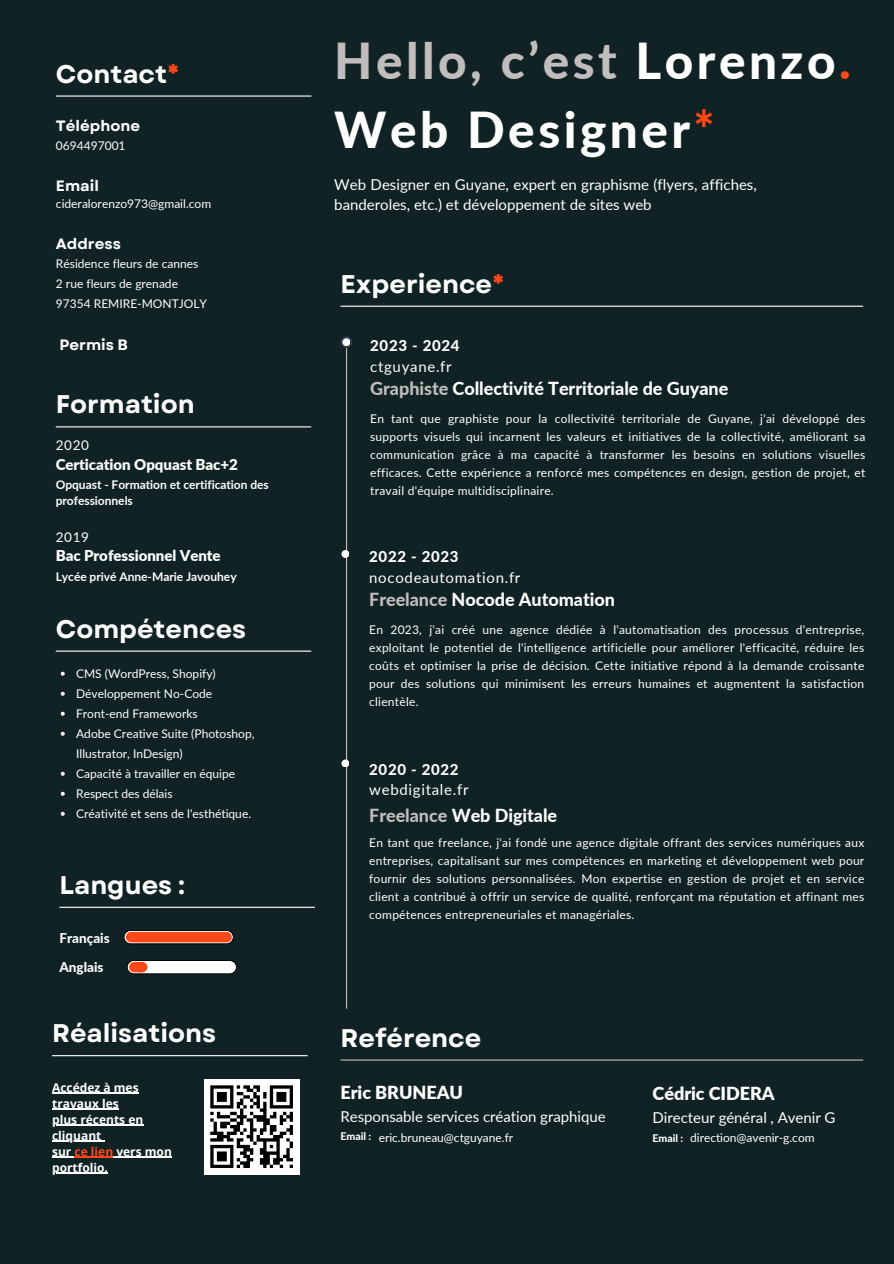
<style>
.page{position:relative;width:894px;height:1264px;background:#fff}
.page>*{position:absolute;margin:0;border:0;box-sizing:border-box;transform-origin:0 0}
.t1{font:800 49.5px/68.7px "Lato";letter-spacing:.07em;color:#fff}
.t2{font:700 25.5px "Garet";color:#fff}
.t3{font:800 18px "Lato";letter-spacing:-.005em;color:#fff}
.t4{font:900 18px "Lato";color:#fff}
.t5{font:15px/20.2px "Lato";color:#fff}
.t6{font:15px "Lato";letter-spacing:.045em;color:#fff}
.t7{font:900 15px "Lato";letter-spacing:-.005em;color:#fff}
.t8{font:700 15px "Garet";color:#fff}
.t9{font:800 15px "Lato";letter-spacing:.045em;color:#fff}
.t10{font:800 13.5px "Lato";color:#fff}
.t11{font:13.5px "Lato";letter-spacing:.045em;color:#fff}
.t12{font:12px/18px "Lato";color:#fff;text-align:justify}
.t13{font:700 12px/16px "Lato";letter-spacing:-.005em;color:#fff}
.t14{font:700 12px/16px "Open Sans";color:#fff}
.t15{font:800 10.5px "Lato";color:#fff}
.s1{color:#ff4819}
.s2{color:#c0bdbc}
</style>
<div class="page">
<div style="left:0;top:0;width:893px;height:1263px;background:#102223"></div>
<hr style="left:340px;top:305px;width:522px;height:2px;background:#fff">
<hr style="left:346px;top:342px;width:1px;height:666px;background:#c0bdbc">
<svg style="left:340px;top:336px;width:12px;height:12px"></svg>
<div style="left:342px;top:338px;width:8px;height:8px;background:#fff;border-radius:50%"></div>
<hr style="left:340px;top:1059px;width:522px;height:1px;background:#c0bdbc">
<div style="left:341px;top:759px;width:8px;height:8px;background:#fff;border-radius:50%"></div>
<hr style="left:56px;top:95px;width:255px;height:2px;background:#fff">
<div style="left:341px;top:550px;width:8px;height:8px;background:#fff;border-radius:50%"></div>
<hr style="left:56px;top:426px;width:255px;height:1px;background:#fff">
<hr style="left:56px;top:650px;width:255px;height:1px;background:#fff">
<hr style="left:59px;top:906px;width:256px;height:1px;background:#fff">
<svg style="left:124px;top:930px;width:110px;height:14px;background:#d75736"></svg>
<svg style="left:127px;top:960px;width:110px;height:14px;background:#d7c4bf"></svg>
<hr style="left:52px;top:1055px;width:255px;height:1px;background:#fff">
<svg style="left:61px;top:671px;width:4px;height:4px"></svg>
<svg style="left:61px;top:691px;width:4px;height:4px"></svg>
<svg style="left:61px;top:711px;width:4px;height:4px"></svg>
<svg style="left:61px;top:731px;width:4px;height:4px"></svg>
<svg style="left:61px;top:771px;width:4px;height:4px"></svg>
<svg style="left:61px;top:791px;width:4px;height:4px"></svg>
<svg style="left:61px;top:811px;width:4px;height:4px"></svg>
<hr style="left:52px;top:1092px;width:87px;height:1px;background:#fff">
<hr style="left:52px;top:1108px;width:67px;height:1px;background:#fff">
<hr style="left:52px;top:1124px;width:91px;height:1px;background:#fff">
<hr style="left:52px;top:1140px;width:49px;height:1px;background:#fff">
<svg style="left:52px;top:1156px;width:23px;height:1px"></svg>
<hr style="left:75px;top:1156px;width:38px;height:1px;background:#ff4819">
<hr style="left:113px;top:1156px;width:59px;height:1px;background:#fff">
<hr style="left:52px;top:1172px;width:56px;height:1px;background:#fff">
<div style="left:203px;top:1078px;width:96px;height:96px;background:#fff"></div>
<svg style="left:210px;top:1085px;width:83px;height:82px"></svg>
<p class="t2" style="left:56px;top:55px;width:125px">Contact<span class="s1">*</span></p>
<p class="t8" style="left:56px;top:115px;width:86px">Téléphone</p>
<p class="t12" style="left:56px;top:136px;width:71px">0694497001</p>
<p class="t8" style="left:56px;top:175px;width:44px">Email</p>
<p class="t12" style="left:56px;top:194px;width:157px">cideralorenzo973@gmail.com</p>
<p class="t8" style="left:56px;top:233px;width:67px">Address</p>
<h2 class="t12" style="left:56px;top:254px;width:144px">Résidence fleurs de cannes</h2>
<p class="t12" style="left:56px;top:274px;width:123px">2 rue fleurs de grenade</p>
<p class="t12" style="left:56px;top:294px;width:153px">97354 REMIRE-MONTJOLY</p>
<p class="t8" style="left:59px;top:333px;width:70px">Permis B</p>
<p class="t2" style="left:56px;top:386px;width:140px">Formation</p>
<h5 class="t11" style="left:56px;top:437px;width:35px">2020</h5>
<h2 class="t7" style="left:56px;top:455px;width:183px">Certication Opquast Bac+2</h2>
<h1 class="t13" style="left:56px;top:476px;width:214px">Opquast - Formation et certification des professionnels</h1>
<h3 class="t11" style="left:56px;top:528px;width:35px">2019</h3>
<h4 class="t7" style="left:56px;top:546px;width:166px">Bac Professionnel Vente</h4>
<h5 class="t13" style="left:56px;top:568px;width:182px">Lycée privé Anne-Marie Javouhey</h5>
<p class="t2" style="left:56px;top:610px;width:192px">Compétences</p>
<h4 class="t12" style="left:76px;top:664px;width:141px">CMS (WordPress, Shopify)</h4>
<h5 class="t12" style="left:76px;top:684px;width:137px">Développement No-Code</h5>
<h3 class="t12" style="left:76px;top:704px;width:123px">Front-end Frameworks</h3>
<p class="t12" style="left:76px;top:723px;width:180px;line-height:20px">Adobe Creative Suite (Photoshop,<br>Illustrator, InDesign)</p>
<h2 class="t12" style="left:76px;top:764px;width:160px">Capacité à travailler en équipe</h2>
<h3 class="t12" style="left:76px;top:784px;width:98px">Respect des délais</h3>
<h5 class="t12" style="left:76px;top:804px;width:176px">Créativité et sens de l'esthétique.</h5>
<h3 class="t2" style="left:59px;top:866px;width:127px">Langues :</h3>
<h4 class="t10" style="left:59px;top:929px;width:52px">Français</h4>
<h5 class="t10" style="left:59px;top:958px;width:46px">Anglais</h5>
<p class="t2" style="left:52px;top:1014px;width:165px">Réalisations</p>
<p class="t14" style="left:52px;top:1079px;width:88px">Accédez à mes travaux les</p>
<p class="t14" style="left:52px;top:1111px;width:93px">plus récents en</p>
<h3 class="t14" style="left:52px;top:1127px;width:121px">cliquant<br>sur <span class="s1">ce lien</span> vers mon</h3>
<p class="t14" style="left:52px;top:1159px;width:57px">portfolio.</p>
<p class="t1" style="left:334px;top:26px;width:518px"><span class="s2">Hello, c’est</span> Lorenzo<span class="s1">.<br></span>Web Designer<span class="s1">*</span></p>
<h4 class="t5" style="left:334px;top:174px;width:424px">Web Designer en Guyane, expert en graphisme (flyers, affiches, banderoles, etc.) et développement de sites web</h4>
<p class="t2" style="left:340px;top:265px;width:165px">Experience<span class="s1">*</span></p>
<h4 class="t9" style="left:370px;top:336px;width:91px">2023 - 2024</h4>
<p class="t6" style="left:370px;top:357px;width:83px">ctguyane.fr</p>
<h4 class="t3" style="left:370px;top:377px;width:359px"><span class="s2">Graphiste</span> Collectivité Territoriale de Guyane</h4>
<h2 class="t12" style="left:370px;top:410px;width:496px">En tant que graphiste pour la collectivité territoriale de Guyane, j'ai développé des supports visuels qui incarnent les valeurs et initiatives de la collectivité, améliorant sa communication grâce à ma capacité à transformer les besoins en solutions visuelles efficaces. Cette expérience a renforcé mes compétences en design, gestion de projet, et travail d'équipe multidisciplinaire.</h2>
<h6 class="t9" style="left:369px;top:547px;width:91px">2022 - 2023</h6>
<p class="t6" style="left:369px;top:567px;width:153px">nocodeautomation.fr</p>
<h6 class="t3" style="left:369px;top:588px;width:247px"><span class="s2">Freelance</span> Nocode Automation</h6>
<h2 class="t12" style="left:369px;top:620px;width:496px">En 2023, j'ai créé une agence dédiée à l'automatisation des processus d'entreprise, exploitant le potentiel de l'intelligence artificielle pour améliorer l'efficacité, réduire les coûts et optimiser la prise de décision. Cette initiative répond à la demande croissante pour des solutions qui minimisent les erreurs humaines et augmentent la satisfaction clientèle.</h2>
<h4 class="t9" style="left:369px;top:760px;width:91px">2020 - 2022</h4>
<h2 class="t6" style="left:369px;top:780px;width:101px">webdigitale.fr</h2>
<p class="t3" style="left:369px;top:804px;width:189px"><span class="s2">Freelance</span> Web Digitale</p>
<p class="t12" style="left:369px;top:833px;width:496px">En tant que freelance, j'ai fondé une agence digitale offrant des services numériques aux entreprises, capitalisant sur mes compétences en marketing et développement web pour fournir des solutions personnalisées. Mon expertise en gestion de projet et en service client a contribué à offrir un service de qualité, renforçant ma réputation et affinant mes compétences entrepreneuriales et managériales.</p>
<p class="t2" style="left:340px;top:1019px;width:142px">Reférence</p>
<p class="t4" style="left:340px;top:1081px;width:124px">Eric BRUNEAU</p>
<h2 class="t15" style="left:340px;top:1129px;width:32px">Email :</h2>
<p class="t5" style="left:340px;top:1106px;width:267px">Responsable services création graphique</p>
<h4 class="t12" style="left:378px;top:1128px;width:136px">eric.bruneau@ctguyane.fr</h4>
<h4 class="t4" style="left:652px;top:1081px;width:124px">Cédric CIDERA</h4>
<p class="t15" style="left:652px;top:1131px;width:32px">Email :</p>
<p class="t5" style="left:652px;top:1106px;width:184px">Directeur général , Avenir G</p>
<p class="t12" style="left:690px;top:1128px;width:126px">direction@avenir-g.com</p>
</div>
